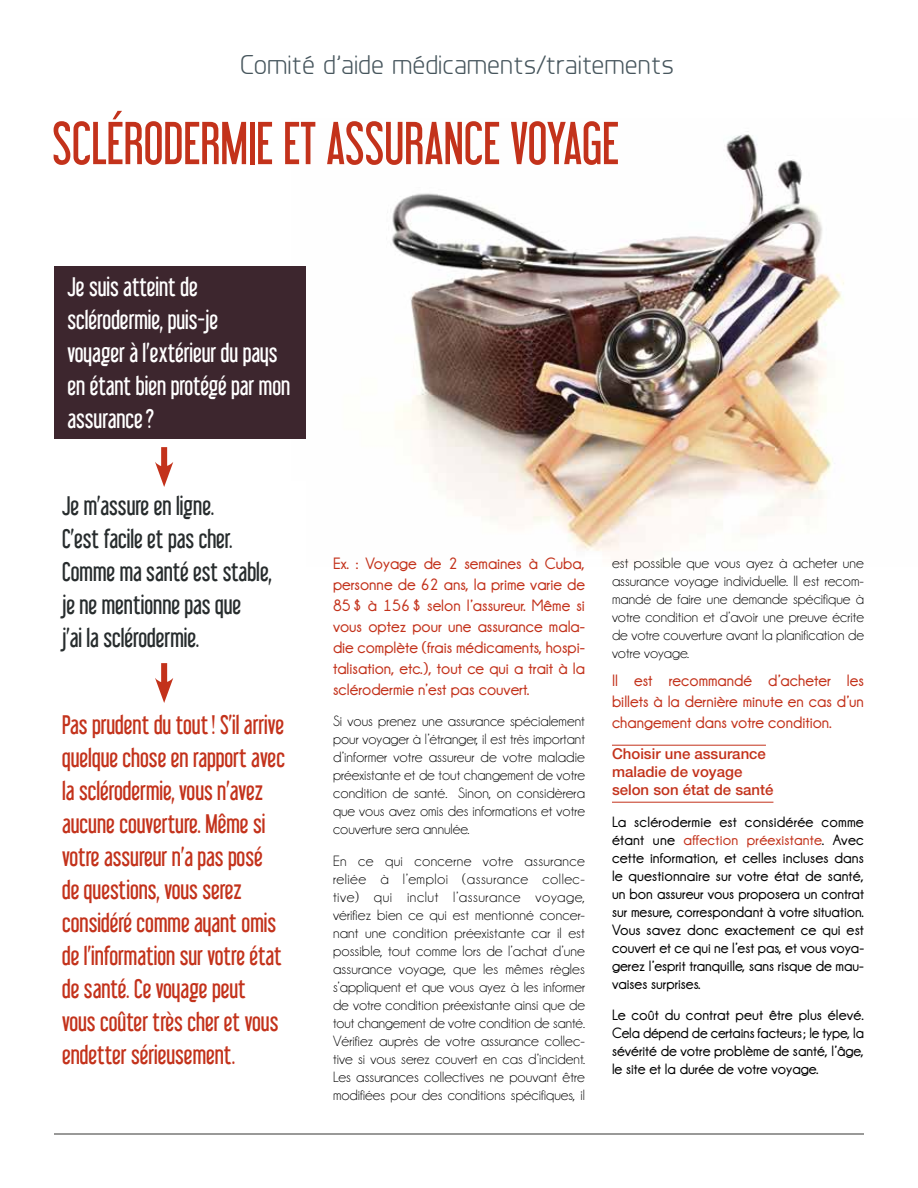
<style>
.page{position:relative;width:918px;height:1188px;background:#fff}
.page>*{position:absolute;margin:0;border:0;box-sizing:border-box;transform-origin:0 0}
.t1{font:54px "Libel Suit";color:#c3321b}
.t2{font:27px "Planer";color:#47565d}
.t3{font:24px/33px "Libel Suit";color:#c3321b}
.t4{font:24px/33px "Libel Suit";color:#272c2d}
.t5{font:24px/33px "Libel Suit";color:#fff}
.t6{font:700 16.5px/21px "Champagne&Limousines";color:#c3321b;text-align:justify}
.t7{font:15px/18px "Champagne&Limousines";color:#000;text-align:justify}
.t8{font:700 15px/18px "Champagne&Limousines";color:#000;text-align:justify}
.t9{font:500 15px/18px "Helvetica Neue LT Std";color:#c3321b}
.s1{color:#c3321b}
</style>
<div class="page">
<hr style="left:54px;top:1134px;width:810px;height:1px;background:#343433">
<img style="left:292px;top:131px;width:552px;height:421px">
<hr style="left:52px;top:178px;width:567px;height:1px;background:#fff">
<div style="left:55px;top:481px;width:251px;height:598px;background:#fff"></div>
<div style="left:54px;top:266px;width:252px;height:172px;background:#3d262e"></div>
<div style="left:161px;top:447px;width:6px;height:25px;background:#c3321b"></div>
<svg style="left:155px;top:462px;width:18px;height:25px"></svg>
<div style="left:161px;top:663px;width:6px;height:25px;background:#c3321b"></div>
<svg style="left:155px;top:678px;width:18px;height:25px"></svg>
<hr style="left:612px;top:745px;width:154px;height:1px;background:#c3321b">
<hr style="left:612px;top:802px;width:161px;height:1px;background:#c3321b">
<h2 class="t2" style="left:240px;top:49px;width:435px">Comité d’aide médicaments/traitements</h2>
<h1 class="t1" style="left:52px;top:111px;width:569px">SCLÉRODERMIE ET ASSURANCE VOYAGE</h1>
<h3 class="t5" style="left:68px;top:270px;width:224px">Je suis atteint de sclérodermie, puis-je<br>voyager à l’extérieur du pays en étant bien protégé par mon assurance?</h3>
<h3 class="t4" style="left:62px;top:489px;width:211px">Je m’assure en ligne.<br>C’est facile et pas cher.<br>Comme ma santé est stable, je ne mentionne pas que<br>j’ai la sclérodermie.</h3>
<p class="t3" style="left:62px;top:708px;width:224px">Pas prudent du tout! S’il arrive quelque chose en rapport avec la sclérodermie, vous n’avez aucune couverture. Même si votre assureur n’a pas posé de questions, vous serez considéré comme ayant omis de l’information sur votre état de santé. Ce voyage peut vous coûter très cher et vous endetter sérieusement.</p>
<p class="t6" style="left:333px;top:553px;width:254px">Ex. : Voyage de 2 semaines à Cuba, personne de 62 ans, la prime varie de 85$ à 156$ selon l’assureur. Même si vous optez pour une assurance mala&shy;die complète (frais médicaments, hospi&shy;talisation, etc.), tout ce qui a trait à la sclérodermie n’est pas couvert.</p>
<p class="t7" style="left:333px;top:712px;width:254px">Si vous prenez une assurance spécialement pour voyager à l’étranger, il est très important d’informer votre assureur de votre maladie préexistante et de tout changement de votre condition de santé. Sinon, on considèrera que vous avez omis des informations et votre couverture sera annulée.</p>
<p class="t7" style="left:333px;top:852px;width:254px">En ce qui concerne votre assurance reliée à l’emploi (assurance collec&shy;tive) qui inclut l’assurance voyage, vérifiez bien ce qui est mentionné concer&shy;nant une condition préexistante car il est possible, tout comme lors de l’achat d’une assurance voyage, que les mêmes règles s’appliquent et que vous ayez à les informer de votre condition préexistante ainsi que de tout changement de votre condition de santé.<br>Vérifiez auprès de votre assurance collec&shy;tive si vous serez couvert en cas d’incident.<br>Les assurances collectives ne pouvant être modifiées pour des conditions spécifiques, il</p>
<p class="t7" style="left:612px;top:554px;width:254px">est possible que vous ayez à acheter une assurance voyage individuelle. Il est recom&shy;mandé de faire une demande spécifique à votre condition et d’avoir une preuve écrite de votre couverture avant la planification de votre voyage.</p>
<p class="t6" style="left:612px;top:669px;width:253px">Il est recommandé d’acheter les billets à la dernière minute en cas d’un changement dans votre condition.</p>
<p class="t9" style="left:612px;top:745px;width:163px">Choisir une assurance maladie de voyage selon son état de santé</p>
<p class="t8" style="left:612px;top:812px;width:254px">La sclérodermie est considérée comme étant une <span class="s1">affection préexistante</span>. Avec cette information, et celles incluses dans le questionnaire sur votre état de santé, un bon assureur vous proposera un contrat sur mesure, correspondant à votre situation.<br>Vous savez donc exactement ce qui est couvert et ce qui ne l’est pas, et vous voya&shy;gerez l’esprit tranquille, sans risque de mau&shy;vaises surprises.</p>
<p class="t8" style="left:612px;top:1006px;width:254px">Le coût du contrat peut être plus élevé.<br>Cela dépend de certains facteurs; le type, la sévérité de votre problème de santé, l’âge, le site et la durée de votre voyage.</p>
</div>
